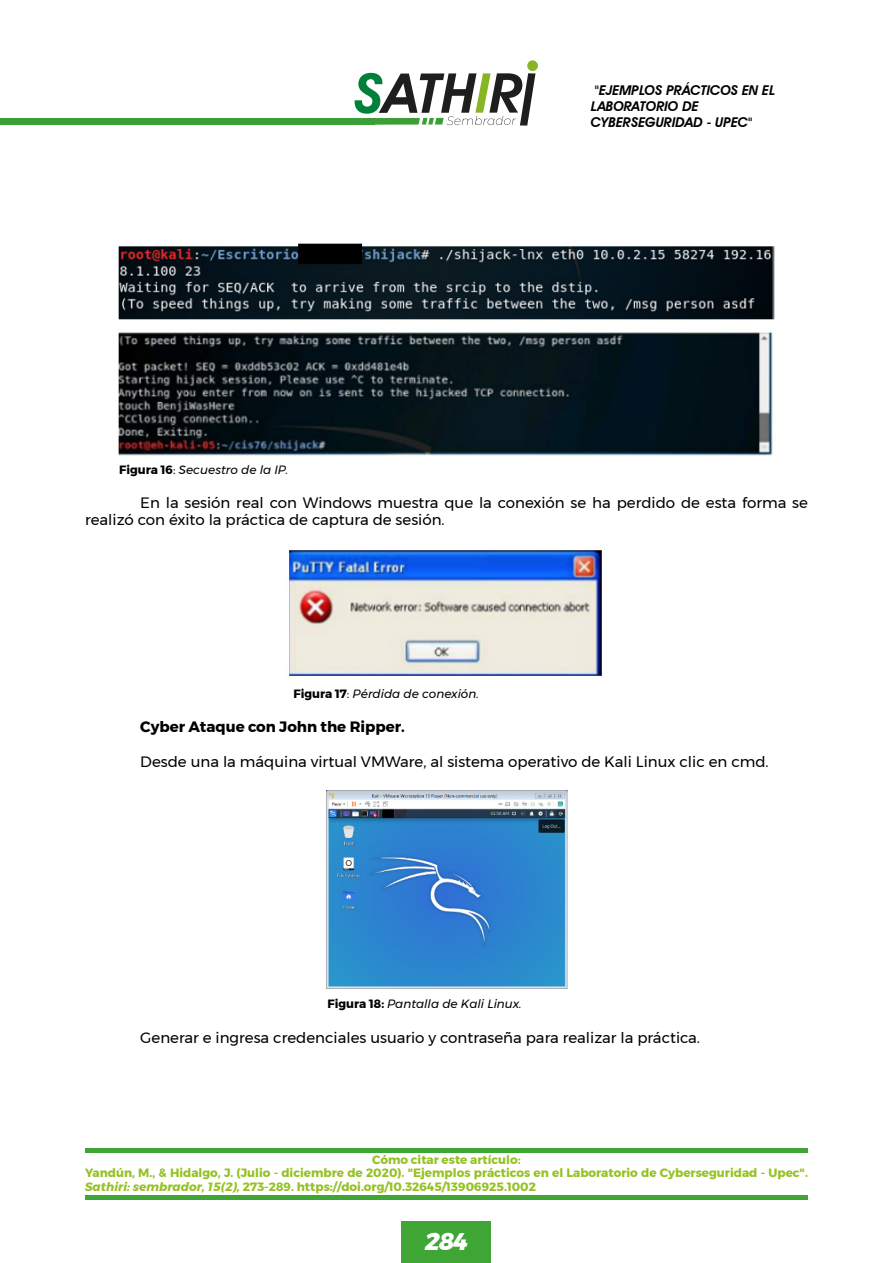
<style>
.page{position:relative;width:893px;height:1263px;background:#fff}
.page>*{position:absolute;margin:0;border:0;box-sizing:border-box;transform-origin:0 0}
.t1{font:italic 800 24px "Montserrat";color:#fff}
.t2{font:15px/17.2px "Montserrat";color:#000}
.t3{font:700 15px "Montserrat";color:#000}
.t4{font:italic 600 13.5px/16.2px "Avant Garde IT Cby BT";color:#000}
.t5{font:700 12px/13.5px "Montserrat";color:#94c123}
.t6{font:italic 12px "Montserrat";color:#000}
.s1{font-weight:700;font-style:normal}
.s2{font-style:normal}
.s3{color:#94c21f}
.s4{font-style:italic;color:#94c21f}
</style>
<div class="page">
<div style="left:402px;top:1222px;width:89px;height:41px;background:#3fa535"></div>
<hr style="left:85px;top:1148px;width:723px;height:4px;background:#3fa535">
<hr style="left:85px;top:1195px;width:723px;height:4px;background:#3fa535">
<svg style="left:355px;top:73px;width:180px;height:53px"></svg>
<div style="left:527px;top:60px;width:11px;height:11px;background:#87b526;border-radius:50%"></div>
<div style="left:0;top:118px;width:374px;height:7px;background:#3b9e36"></div>
<img style="left:118px;top:243px;width:657px;height:213px">
<img style="left:288px;top:549px;width:315px;height:129px">
<img style="left:326px;top:790px;width:242px;height:199px">
<p class="t4" style="left:591px;top:82px;width:186px">"EJEMPLOS PRÁCTICOS EN EL<br>LABORATORIO DE<br>CYBERSEGURIDAD - UPEC"</p>
<p class="t6" style="left:119px;top:460px;width:171px"><span class="s1">Figura 16</span><span class="s2">:</span> Secuestro de la IP.</p>
<p class="t2" style="left:85px;top:494px;width:724px;text-indent:55px">En la sesión real con Windows muestra que la conexión se ha perdido de esta forma se realizó con éxito la práctica de captura de sesión.</p>
<p class="t6" style="left:293px;top:684px;width:187px"><span class="s1">Figura 17</span><span class="s2">:</span> Pérdida de conexión.</p>
<p class="t3" style="left:140px;top:715px;width:266px">Cyber Ataque con John the Ripper.</p>
<p class="t2" style="left:140px;top:753px;width:630px">Desde una la máquina virtual VMWare, al sistema operativo de Kali Linux clic en cmd.</p>
<p class="t6" style="left:327px;top:995px;width:196px"><span class="s1">Figura 18:</span> Pantalla de Kali Linux.</p>
<p class="t2" style="left:140px;top:1029px;width:561px">Generar e ingresa credenciales usuario y contraseña para realizar la práctica.</p>
<p class="t5" style="left:85px;top:1153px;width:724px;text-indent:287px">Cómo citar este artículo:<br>Yandún, M., &amp; Hidalgo, J. (Julio - diciembre de 2020). <span class="s3">"Ejemplos prácticos en el Laboratorio de Cyberseguridad - Upec".<br></span><span class="s4">Sathiri: sembrador, 15(2),</span> 273-289. https://doi.org/10.32645/13906925.1002</p>
<h1 class="t1" style="left:424px;top:1222px;width:45px">284</h1>
</div>
